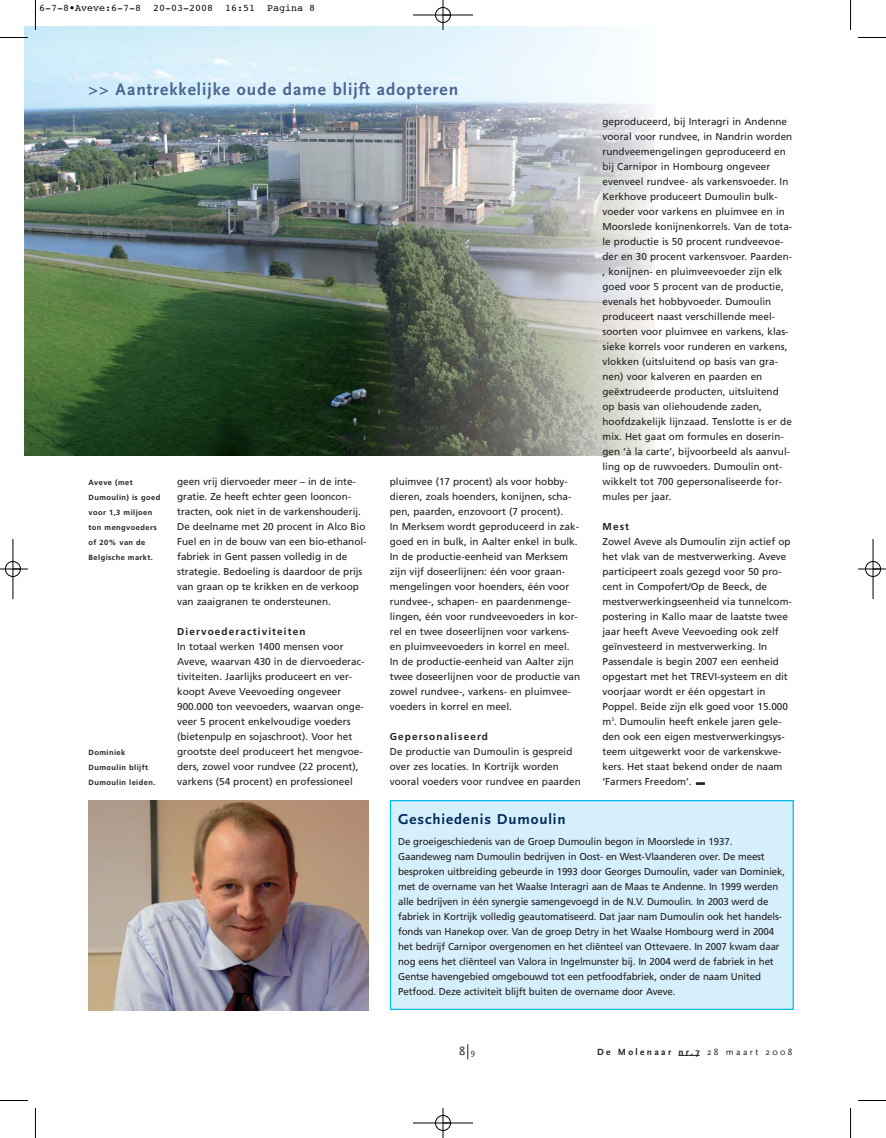
<style>
.page{position:relative;width:886px;height:1138px;background:#fff}
.page>*{position:absolute;margin:0;border:0;box-sizing:border-box;transform-origin:0 0}
.t1{font:35px "Frutiger";color:#231f20}
.t2{font:700 17.5px "Scala Sans";letter-spacing:.055em;color:#4b648f}
.t3{font:700 15px "Scala Sans";letter-spacing:.055em;color:#002a5c}
.t4{font:12.5px "Scala Sans";color:#231f20}
.t5{font:10px/15px "Frutiger";color:#231f20}
.t6{font:10px "Courier";color:#000}
.t7{font:700 9.38px "Scala Sans";letter-spacing:.25em;color:#231f20}
.t8{font:700 7.5px/15px "Frutiger";letter-spacing:.055em;color:#231f20}
.s1{font-weight:700}
.s2{font-size:8.75px}
.s3{font-weight:400}
</style>
<div class="page">
<img style="left:25px;top:27px;width:630px;height:428px">
<img style="left:352px;top:455px;width:303px;height:1px">
<img style="left:352px;top:27px;width:302px;height:428px">
<svg style="left:678px;top:1055px;width:22px;height:1px"></svg>
<svg style="left:468px;top:1044px;width:1px;height:15px"></svg>
<div style="left:391px;top:801px;width:401px;height:208px;background:#d5effc"></div>
<div style="left:390px;top:800px;width:404px;height:210px;border:1px solid #00bef3"></div>
<img style="left:89px;top:800px;width:280px;height:210px">
<hr style="left:35px;top:0;width:1px;height:30px;background:#000">
<svg style="left:0;top:37px;width:28px;height:1px"></svg>
<hr style="left:850px;top:0;width:1px;height:30px;background:#000">
<svg style="left:858px;top:37px;width:28px;height:1px"></svg>
<hr style="left:35px;top:1108px;width:1px;height:30px;background:#000">
<svg style="left:0;top:1100px;width:28px;height:1px"></svg>
<hr style="left:850px;top:1108px;width:1px;height:30px;background:#000">
<svg style="left:858px;top:1100px;width:28px;height:1px"></svg>
<hr style="left:413px;top:15px;width:60px;height:1px;background:#000">
<hr style="left:413px;top:1123px;width:60px;height:1px;background:#000">
<hr style="left:13px;top:539px;width:1px;height:60px;background:#000">
<hr style="left:873px;top:539px;width:1px;height:60px;background:#000">
<hr style="left:443px;top:0;width:1px;height:30px;background:#000">
<hr style="left:443px;top:1108px;width:1px;height:30px;background:#000">
<svg style="left:0;top:569px;width:28px;height:1px"></svg>
<svg style="left:858px;top:569px;width:28px;height:1px"></svg>
<div style="left:435px;top:7px;width:16px;height:16px;border:1px solid #000;border-radius:50%"></div>
<div style="left:435px;top:1115px;width:16px;height:16px;border:1px solid #000;border-radius:50%"></div>
<div style="left:5px;top:561px;width:16px;height:16px;border:1px solid #000;border-radius:50%"></div>
<div style="left:865px;top:561px;width:16px;height:16px;border:1px solid #000;border-radius:50%"></div>
<p class="t6" style="left:39px;top:4px;width:278px">6-7-8•Aveve:6-7-8 20-03-2008 16:51 Pagina 8</p>
<p class="t2" style="left:89px;top:82px;width:371px">&gt;&gt; Aantrekkelijke oude dame blijft adopteren</p>
<p class="t8" style="left:89px;top:475px;width:73px">Aveve (met<br>Dumoulin) is goed voor 1,3 miljoen ton mengvoeders of 20% van de<br>Belgische markt.</p>
<p class="t8" style="left:89px;top:745px;width:68px">Dominiek<br>Dumoulin blijft<br>Dumoulin leiden.</p>
<p class="t5" style="left:177px;top:475px;width:191px">geen vrij diervoeder meer – in de inte&shy;gratie. Ze heeft echter geen looncon&shy;tracten, ook niet in de varkenshouderij.<br>De deelname met 20 procent in Alco Bio Fuel en in de bouw van een bio-ethanol&shy;fabriek in Gent passen volledig in de strategie. Bedoeling is daardoor de prijs van graan op te krikken en de verkoop van zaaigranen te ondersteunen.</p>
<p class="t5" style="left:177px;top:625px;width:189px"><span class="s1">Diervoederactiviteiten<br></span>In totaal werken 1400 mensen voor Aveve, waarvan 430 in de diervoederac&shy;tiviteiten. Jaarlijks produceert en ver&shy;koopt Aveve Veevoeding ongeveer 900.000 ton veevoeders, waarvan onge&shy;veer 5 procent enkelvoudige voeders (bietenpulp en sojaschroot). Voor het grootste deel produceert het mengvoe&shy;ders, zowel voor rundvee (22 procent), varkens (54 procent) en professioneel</p>
<p class="t5" style="left:390px;top:475px;width:192px">pluimvee (17 procent) als voor hobby&shy;dieren, zoals hoenders, konijnen, scha&shy;pen, paarden, enzovoort (7 procent).<br>In Merksem wordt geproduceerd in zak&shy;goed en in bulk, in Aalter enkel in bulk.<br>In de productie-eenheid van Merksem zijn vijf doseerlijnen: één voor graan&shy;mengelingen voor hoenders, één voor rundvee-, schapen- en paardenmenge&shy;lingen, één voor rundveevoeders in kor&shy;rel en twee doseerlijnen voor varkens&shy;en pluimveevoeders in korrel en meel.<br>In de productie-eenheid van Aalter zijn twee doseerlijnen voor de productie van zowel rundvee-, varkens- en pluimvee&shy;voeders in korrel en meel.</p>
<p class="t5" style="left:390px;top:730px;width:192px"><span class="s1">Gepersonaliseerd<br></span>De productie van Dumoulin is gespreid over zes locaties. In Kortrijk worden vooral voeders voor rundvee en paarden</p>
<p class="t5" style="left:602px;top:115px;width:191px">geproduceerd, bij Interagri in Andenne vooral voor rundvee, in Nandrin worden rundveemengelingen geproduceerd en bij Carnipor in Hombourg ongeveer evenveel rundvee- als varkensvoeder. In Kerkhove produceert Dumoulin bulk&shy;voeder voor varkens en pluimvee en in Moorslede konijnenkorrels. Van de tota&shy;le productie is 50 procent rundveevoe&shy;der en 30 procent varkensvoer. Paarden-, konijnen- en pluimveevoeder zijn elk goed voor 5 procent van de productie, evenals het hobbyvoeder. Dumoulin produceert naast verschillende meel&shy;soorten voor pluimvee en varkens, klas&shy;sieke korrels voor runderen en varkens, vlokken (uitsluitend op basis van gra&shy;nen) voor kalveren en paarden en geëxtrudeerde producten, uitsluitend op basis van oliehoudende zaden, hoofdzakelijk lijnzaad. Tenslotte is er de mix. Het gaat om formules en doserin&shy;gen ‘à la carte’, bijvoorbeeld als aanvul&shy;ling op de ruwvoeders. Dumoulin ont&shy;wikkelt tot 700 gepersonaliseerde for&shy;mules per jaar.</p>
<p class="t5" style="left:602px;top:520px;width:191px"><span class="s1">Mest<br></span>Zowel Aveve als Dumoulin zijn actief op het vlak van de mestverwerking. Aveve participeert zoals gezegd voor 50 pro&shy;cent in Compofert/Op de Beeck, de mestverwerkingseenheid via tunnelcom&shy;postering in Kallo maar de laatste twee jaar heeft Aveve Veevoeding ook zelf geïnvesteerd in mestverwerking. In Passendale is begin 2007 een eenheid opgestart met het TREVI-systeem en dit voorjaar wordt er één opgestart in Poppel. Beide zijn elk goed voor 15.000 m<sup>3</sup>. Dumoulin heeft enkele jaren gele&shy;den ook een eigen mestverwerkingsys&shy;teem uitgewerkt voor de varkenskwe&shy;kers. Het staat bekend onder de naam ‘Farmers Freedom’.</p>
<p class="t1" style="left:695px;top:766px;width:13px">-</p>
<p class="t3" style="left:398px;top:813px;width:169px">Geschiedenis Dumoulin</p>
<p class="t5" style="left:398px;top:835px;width:388px">De groeigeschiedenis van de Groep Dumoulin begon in Moorslede in 1937.<br>Gaandeweg nam Dumoulin bedrijven in Oost- en West-Vlaanderen over. De meest besproken uitbreiding gebeurde in 1993 door Georges Dumoulin, vader van Dominiek, met de overname van het Waalse Interagri aan de Maas te Andenne. In 1999 werden alle bedrijven in één synergie samengevoegd in de N.V. Dumoulin. In 2003 werd de fabriek in Kortrijk volledig geautomatiseerd. Dat jaar nam Dumoulin ook het handels&shy;fonds van Hanekop over. Van de groep Detry in het Waalse Hombourg werd in 2004 het bedrijf Carnipor overgenomen en het cliënteel van Ottevaere. In 2007 kwam daar nog eens het cliënteel van Valora in Ingelmunster bij. In 2004 werd de fabriek in het Gentse havengebied omgebouwd tot een petfoodfabriek, onder de naam United Petfood. Deze activiteit blijft buiten de overname door Aveve.</p>
<p class="t4" style="left:459px;top:1046px;width:18px">8 <span class="s2">9</span></p>
<p class="t7" style="left:597px;top:1048px;width:197px">De Molenaar nr.7 <span class="s3">28 maart 2008</span></p>
</div>
